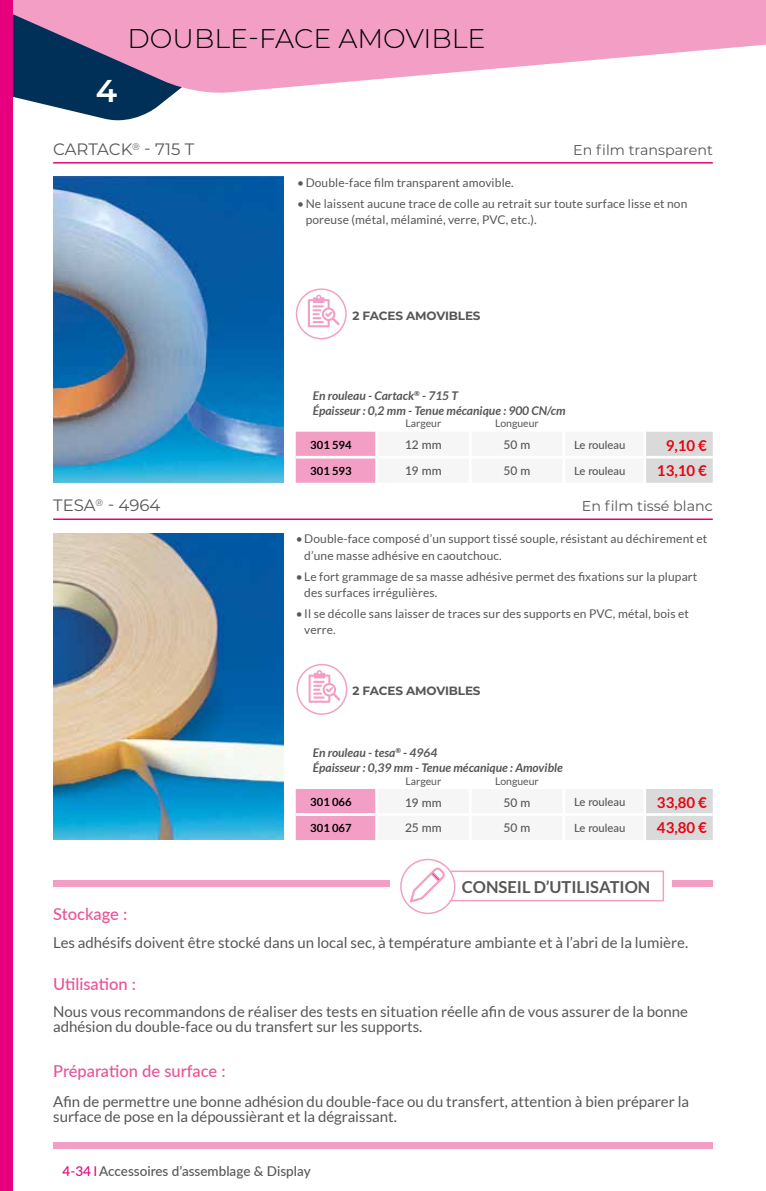
<style>
.page{position:relative;width:766px;height:1191px;background:#fff}
.page>*{position:absolute;margin:0;border:0;box-sizing:border-box;transform-origin:0 0}
.t1{font:600 31.5px "Montserrat";color:#fff}
.t2{font:300 27px "Montserrat";color:#000}
.t3{font:500 16.5px "Lato";color:#ea5297}
.t4{font:16.5px "Montserrat";color:#575756}
.t5{font:700 16.5px "Lato";color:#575756}
.t6{font:15px/15px "Lato";color:#575756}
.t7{font:700 15px "Lato";color:#e30613}
.t8{font:14.25px "Montserrat";color:#575756}
.t9{font:500 13.5px "Lato";color:#575756}
.t10{font:500 13.5px "Lato";color:#e6007d}
.t11{font:12px/16.5px "Lato";letter-spacing:.01em;color:#575756}
.t12{font:italic 700 12px/15px "Lato";color:#575756}
.t13{font:700 12px "Montserrat";letter-spacing:-.01em;color:#575756}
.t14{font:500 12px "Lato";color:#575756}
.t15{font:500 11.25px "Lato";color:#575756}
.t16{font:700 11.25px "Lato";color:#000}
.t17{font:10.5px "Lato";color:#575756}
</style>
<div class="page">
<svg style="left:13px;top:95px;width:159px;height:26px;fill:#003057"></svg>
<svg style="left:13px;top:0;width:752px;height:95px;fill:#f39fc5"></svg>
<div style="left:0;top:0;width:13px;height:1191px;background:#e6007d"></div>
<hr style="left:53px;top:162px;width:659px;height:2px;background:#e6007d">
<img style="left:53px;top:176px;width:230px;height:307px">
<img style="left:53px;top:534px;width:230px;height:306px">
<div style="left:442px;top:870px;width:222px;height:31px;background:#fff;border:1px solid #f39fc5"></div>
<svg style="left:400px;top:858px;width:55px;height:56px"></svg>
<hr style="left:53px;top:518px;width:659px;height:2px;background:#e6007d">
<svg style="left:296px;top:664px;width:52px;height:51px"></svg>
<svg style="left:296px;top:789px;width:416px;height:51px"></svg>
<hr style="left:296px;top:813px;width:80px;height:3px;background:#fff">
<hr style="left:376px;top:813px;width:94px;height:3px;background:#fff">
<hr style="left:470px;top:813px;width:93px;height:3px;background:#fff">
<hr style="left:563px;top:813px;width:81px;height:3px;background:#fff">
<hr style="left:644px;top:813px;width:68px;height:3px;background:#fff">
<hr style="left:468px;top:789px;width:3px;height:24px;background:#fff">
<hr style="left:468px;top:816px;width:3px;height:24px;background:#fff">
<hr style="left:375px;top:789px;width:3px;height:24px;background:#fff">
<hr style="left:375px;top:816px;width:3px;height:24px;background:#fff">
<hr style="left:643px;top:789px;width:3px;height:24px;background:#fff">
<hr style="left:643px;top:816px;width:3px;height:24px;background:#fff">
<hr style="left:562px;top:789px;width:3px;height:24px;background:#fff">
<hr style="left:562px;top:816px;width:3px;height:24px;background:#fff">
<svg style="left:295px;top:288px;width:52px;height:51px"></svg>
<svg style="left:296px;top:432px;width:416px;height:51px"></svg>
<hr style="left:296px;top:456px;width:80px;height:2px;background:#fff">
<hr style="left:376px;top:456px;width:94px;height:2px;background:#fff">
<hr style="left:470px;top:456px;width:93px;height:2px;background:#fff">
<hr style="left:563px;top:456px;width:81px;height:2px;background:#fff">
<hr style="left:644px;top:456px;width:68px;height:2px;background:#fff">
<hr style="left:468px;top:432px;width:3px;height:24px;background:#fff">
<hr style="left:468px;top:458px;width:3px;height:25px;background:#fff">
<hr style="left:375px;top:432px;width:3px;height:24px;background:#fff">
<hr style="left:375px;top:458px;width:3px;height:25px;background:#fff">
<hr style="left:643px;top:432px;width:3px;height:24px;background:#fff">
<hr style="left:643px;top:458px;width:3px;height:25px;background:#fff">
<hr style="left:562px;top:432px;width:3px;height:24px;background:#fff">
<hr style="left:562px;top:458px;width:3px;height:25px;background:#fff">
<div style="left:53px;top:880px;width:336px;height:6px;background:#f39fc5"></div>
<div style="left:672px;top:880px;width:40px;height:6px;background:#f39fc5"></div>
<div style="left:53px;top:1142px;width:659px;height:6px;background:#f39fc5"></div>
<h1 class="t1" style="left:96px;top:68px;width:23px">4</h1>
<h2 class="t2" style="left:128px;top:20px;width:359px">DOUBLE-FACE AMOVIBLE</h2>
<h3 class="t4" style="left:53px;top:138px;width:142px">CARTACK<sup>®</sup> - 715 T</h3>
<p class="t8" style="left:573px;top:140px;width:141px">En film transparent</p>
<p class="t11" style="left:297px;top:174px;width:218px">•Double-face film transparent amovible.</p>
<p class="t11" style="left:305px;top:195px;width:383px;text-indent:-9px">•Ne laissent aucune trace de colle au retrait sur toute surface lisse et non poreuse (métal, mélaminé, verre, PVC, etc.).</p>
<p class="t13" style="left:352px;top:307px;width:130px">2 FACES AMOVIBLES</p>
<p class="t12" style="left:313px;top:388px;width:254px">En rouleau - Cartack<sup>®</sup> - 715 T<br>Épaisseur : 0,2 mm - Tenue mécanique : 900 CN/cm</p>
<p class="t17" style="left:405px;top:418px;width:37px">Largeur</p>
<p class="t17" style="left:495px;top:418px;width:45px">Longueur</p>
<p class="t16" style="left:310px;top:438px;width:43px">301 594</p>
<p class="t14" style="left:405px;top:436px;width:38px">12 mm</p>
<p class="t14" style="left:503px;top:436px;width:28px">50 m</p>
<p class="t15" style="left:574px;top:437px;width:53px">Le rouleau</p>
<p class="t7" style="left:665px;top:436px;width:43px">9,10 €</p>
<p class="t16" style="left:310px;top:464px;width:43px">301 593</p>
<p class="t14" style="left:405px;top:462px;width:38px">19 mm</p>
<p class="t14" style="left:503px;top:462px;width:28px">50 m</p>
<p class="t15" style="left:574px;top:462px;width:53px">Le rouleau</p>
<p class="t7" style="left:656px;top:462px;width:51px">13,10 €</p>
<h3 class="t4" style="left:53px;top:494px;width:109px">TESA<sup>®</sup> - 4964</h3>
<p class="t8" style="left:581px;top:496px;width:132px">En film tissé blanc</p>
<p class="t11" style="left:304px;top:531px;width:404px;text-indent:-9px">•Double-face composé d’un support tissé souple, résistant au déchirement et d’une masse adhésive en caoutchouc.</p>
<p class="t11" style="left:304px;top:568px;width:394px;text-indent:-9px">•Le fort grammage de sa masse adhésive permet des fixations sur la plupart des surfaces irrégulières.</p>
<p class="t11" style="left:304px;top:605px;width:386px;text-indent:-9px">•Il se décolle sans laisser de traces sur des supports en PVC, métal, bois et verre.</p>
<p class="t13" style="left:352px;top:682px;width:130px">2 FACES AMOVIBLES</p>
<p class="t12" style="left:313px;top:745px;width:251px">En rouleau - tesa<sup>®</sup> - 4964<br>Épaisseur : 0,39 mm - Tenue mécanique : Amovible</p>
<p class="t17" style="left:405px;top:775px;width:37px">Largeur</p>
<p class="t17" style="left:495px;top:775px;width:45px">Longueur</p>
<p class="t16" style="left:310px;top:795px;width:43px">301 066</p>
<p class="t14" style="left:405px;top:793px;width:38px">19 mm</p>
<p class="t14" style="left:503px;top:793px;width:28px">50 m</p>
<p class="t15" style="left:574px;top:794px;width:53px">Le rouleau</p>
<p class="t7" style="left:656px;top:793px;width:51px">33,80 €</p>
<p class="t16" style="left:310px;top:821px;width:43px">301 067</p>
<p class="t14" style="left:405px;top:819px;width:38px">25 mm</p>
<p class="t14" style="left:503px;top:819px;width:28px">50 m</p>
<p class="t15" style="left:574px;top:819px;width:53px">Le rouleau</p>
<p class="t7" style="left:656px;top:819px;width:51px">43,80 €</p>
<h3 class="t3" style="left:53px;top:901px;width:76px">Stockage :</h3>
<h3 class="t5" style="left:461px;top:877px;width:190px">CONSEIL D’UTILISATION</h3>
<p class="t6" style="left:53px;top:934px;width:636px">Les adhésifs doivent être stocké dans un local sec, à température ambiante et à l’abri de la lumière.</p>
<h3 class="t3" style="left:53px;top:972px;width:84px">Utilisation :</h3>
<p class="t6" style="left:53px;top:1004px;width:636px">Nous vous recommandons de réaliser des tests en situation réelle afin de vous assurer de la bonne adhésion du double-face ou du transfert sur les supports.</p>
<h3 class="t3" style="left:53px;top:1059px;width:174px">Préparation de surface :</h3>
<p class="t6" style="left:53px;top:1094px;width:637px">Afin de permettre une bonne adhésion du double-face ou du transfert, attention à bien préparer la surface de pose en la dépoussièrant et la dégraissant.</p>
<p class="t10" style="left:62px;top:1161px;width:30px">4-34</p>
<p class="t9" style="left:99px;top:1161px;width:213px">Accessoires d’assemblage &amp; Display</p>
</div>
